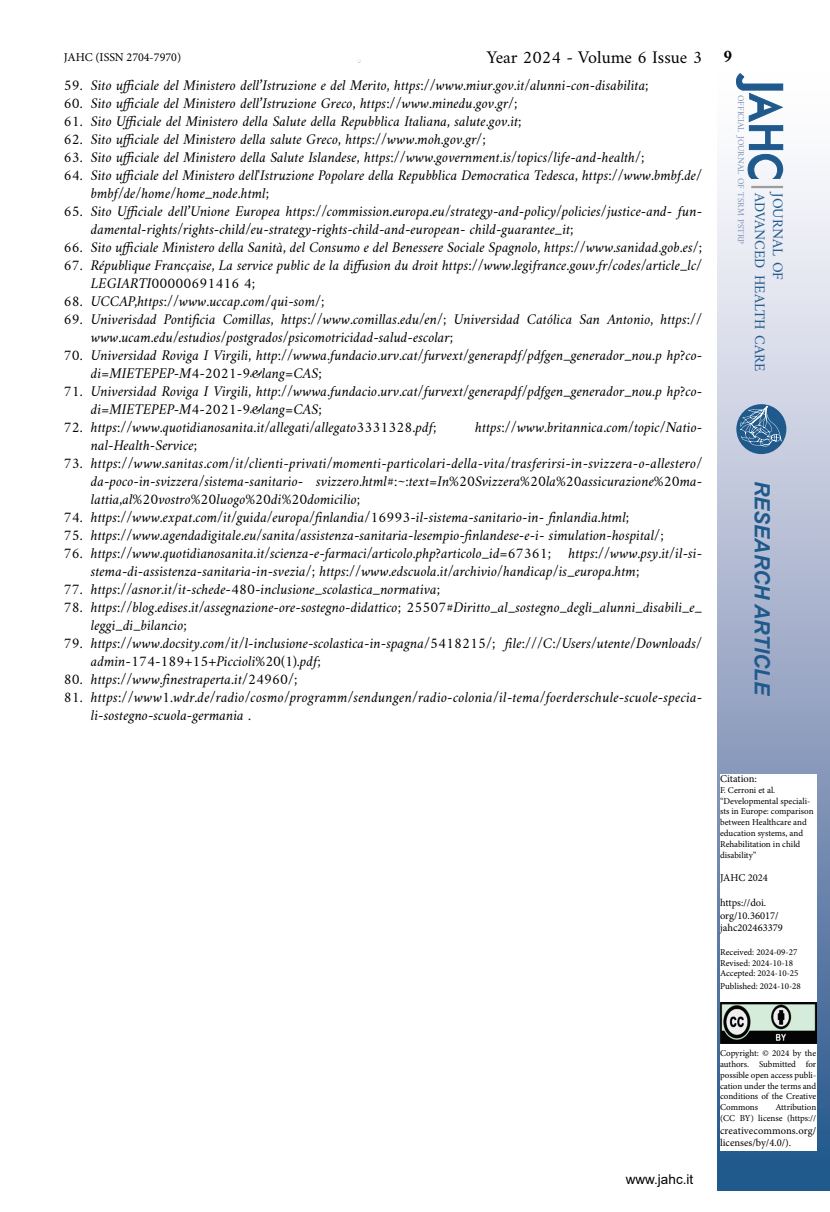
<style>
.page{position:relative;width:830px;height:1212px;background:#fff}
.page>*{position:absolute;margin:0;border:0;box-sizing:border-box;transform-origin:0 0}
.t1{font:italic 700 21px "Arial";letter-spacing:-.01em;color:#205a8c}
.t2{font:18px "Amiri";color:#000}
.t3{font:italic 15px/18px "Amiri";color:#000}
.t4{font:14.7px/18px "Amiri";color:#205a8c}
.t5{font:13.5px "Arial";color:#000}
.t6{font:12px "Minion Pro";color:#000}
.t7{font:10.5px/12.6px "Minion Pro";color:#000}
.t8{font:9px/10.8px "Minion Pro";color:#000}
.t9{font:8.85px "Amiri";color:#8093b7}
.s1{font-weight:700}
</style>
<div class="page">
<svg style="left:717px;top:83px;width:112px;height:1107px;background:#b5c0d5"></svg>
<div style="left:736px;top:404px;width:50px;height:50px;background:#205a8c;border-radius:50%"></div>
<svg style="left:739px;top:406px;width:42px;height:40px"></svg>
<svg style="left:734px;top:73px;width:49px;height:106px"></svg>
<hr style="left:750px;top:186px;width:32px;height:2px;background:#9d9d9c">
<div style="left:719px;top:774px;width:96px;height:229px;background:#fff"></div>
<div style="left:719px;top:1041px;width:96px;height:109px;background:#fff"></div>
<img style="left:719px;top:1003px;width:96px;height:40px">
<p class="t6" style="left:64px;top:49px;width:119px">JAHC (ISSN 2704-7970)</p>
<p class="t2" style="left:486px;top:46px;width:247px">Year 2024 - Volume 6 Issue 3 <span class="s1">9</span></p>
<p class="t3" style="left:64px;top:76px;width:586px">59. Sito ufficiale del Ministero dell’Istruzione e del Merito, https://www.miur.gov.it/alunni-con-disabilita;</p>
<p class="t3" style="left:64px;top:94px;width:455px">60. Sito ufficiale del Ministero dell’Istruzione Greco, https://www.minedu.gov.gr/;</p>
<p class="t3" style="left:64px;top:112px;width:459px">61. Sito Ufficiale del Ministero della Salute della Repubblica Italiana, salute.gov.it;</p>
<p class="t3" style="left:64px;top:130px;width:423px">62. Sito ufficiale del Ministero della salute Greco, https://www.moh.gov.gr/;</p>
<p class="t3" style="left:64px;top:148px;width:582px">63. Sito ufficiale del Ministero della Salute Islandese, https://www.government.is/topics/life-and-health/;</p>
<p class="t3" style="left:91px;top:166px;width:612px;text-indent:-27px">64. Sito ufficiale del Ministero dell'Istruzione Popolare della Repubblica Democratica Tedesca, https://www.bmbf.de/ bmbf/de/home/home_node.html;</p>
<p class="t3" style="left:91px;top:202px;width:612px;text-indent:-27px">65. Sito Ufficiale dell’Unione Europea https://commission.europa.eu/strategy-and-policy/policies/justice-and- fun&shy;damental-rights/rights-child/eu-strategy-rights-child-and-european- child-guarantee_it;</p>
<p class="t3" style="left:64px;top:238px;width:639px">66. Sito ufficiale Ministero della Sanità, del Consumo e del Benessere Sociale Spagnolo, https://www.sanidad.gob.es/;</p>
<p class="t3" style="left:91px;top:256px;width:612px;text-indent:-27px">67. République Francçaise, La service public de la diffusion du droit https://www.legifrance.gouv.fr/codes/article_lc/<br>LEGIARTI00000691416 4;</p>
<p class="t3" style="left:64px;top:292px;width:262px">68. UCCAP,https://www.uccap.com/qui-som/;</p>
<p class="t3" style="left:91px;top:310px;width:612px;text-indent:-27px">69. Univerisdad Pontificia Comillas, https://www.comillas.edu/en/; Universidad Católica San Antonio, https:// www.ucam.edu/estudios/postgrados/psicomotricidad-salud-escolar;</p>
<p class="t3" style="left:91px;top:346px;width:612px;text-indent:-27px">70. Universidad Roviga I Virgili, http://wwwa.fundacio.urv.cat/furvext/generapdf/pdfgen_generador_nou.p hp?co&shy;di=MIETEPEP-M4-2021-9&amp;lang=CAS;</p>
<p class="t3" style="left:91px;top:382px;width:612px;text-indent:-27px">71. Universidad Roviga I Virgili, http://wwwa.fundacio.urv.cat/furvext/generapdf/pdfgen_generador_nou.p hp?co&shy;di=MIETEPEP-M4-2021-9&amp;lang=CAS;</p>
<p class="t3" style="left:64px;top:418px;width:374px">72. https://www.quotidianosanita.it/allegati/allegato3331328.pdf;</p>
<p class="t3" style="left:475px;top:418px;width:228px">https://www.britannica.com/topic/Natio-</p>
<p class="t3" style="left:91px;top:436px;width:108px">nal-Health-Service;</p>
<p class="t3" style="left:91px;top:454px;width:612px;text-align:justify;text-indent:-27px">73. https://www.sanitas.com/it/clienti-privati/momenti-particolari-della-vita/trasferirsi-in-svizzera-o-allestero/ da-poco-in-svizzera/sistema-sanitario- svizzero.html#:~:text=In%20Svizzera%20la%20assicurazione%20ma&shy;lattia,al%20vostro%20luogo%20di%20domicilio;</p>
<p class="t3" style="left:64px;top:508px;width:566px">74. https://www.expat.com/it/guida/europa/finlandia/16993-il-sistema-sanitario-in- finlandia.html;</p>
<p class="t3" style="left:64px;top:526px;width:601px">75. https://www.agendadigitale.eu/sanita/assistenza-sanitaria-lesempio-finlandese-e-i- simulation-hospital/;</p>
<p class="t3" style="left:91px;top:544px;width:612px;text-indent:-27px">76. https://www.quotidianosanita.it/scienza-e-farmaci/articolo.php?articolo_id=67361; https://www.psy.it/il-si&shy;stema-di-assistenza-sanitaria-in-svezia/; https://www.edscuola.it/archivio/handicap/is_europa.htm;</p>
<p class="t3" style="left:64px;top:580px;width:378px">77. https://asnor.it/it-schede-480-inclusione_scolastica_normativa;</p>
<p class="t3" style="left:91px;top:598px;width:612px;text-indent:-27px">78. https://blog.edises.it/assegnazione-ore-sostegno-didattico; 25507#Diritto_al_sostegno_degli_alunni_disabili_e_ leggi_di_bilancio;</p>
<p class="t3" style="left:91px;top:634px;width:612px;text-indent:-27px">79. https://www.docsity.com/it/l-inclusione-scolastica-in-spagna/5418215/; file:///C:/Users/utente/Downloads/ admin-174-189+15+Piccioli%20(1).pdf;</p>
<p class="t3" style="left:64px;top:670px;width:235px">80. https://www.finestraperta.it/24960/;</p>
<p class="t3" style="left:91px;top:688px;width:612px;text-indent:-27px">81. https://www1.wdr.de/radio/cosmo/programm/sendungen/radio-colonia/il-tema/foerderschule-scuole-specia&shy;li-sostegno-scuola-germania .</p>
<p class="t9" style="left:745px;top:95px;width:151px;rotate:90deg">official journal of tsrm pstrp</p>
<p class="t4" style="left:786px;top:193px;width:179px;rotate:90deg">journal of<br>advanced health care</p>
<h1 class="t1" style="left:775px;top:481px;width:216px;rotate:90deg">RESEARCH ARTICLE</h1>
<p class="t7" style="left:719px;top:772px;width:38px">Citation:</p>
<p class="t8" style="left:719px;top:784px;width:95px">F. Cerroni et al. “Developmental speciali&shy;sts in Europe: comparison between Healthcare and education systems, and<br>Rehabilitation in child disability”</p>
<p class="t7" style="left:719px;top:871px;width:49px">JAHC 2024</p>
<p class="t7" style="left:719px;top:897px;width:64px">https://doi. org/10.36017/ jahc202463379</p>
<p class="t8" style="left:719px;top:946px;width:80px">Received: 2024-09-27<br>Revised: 2024-10-18<br>Accepted: 2024-10-25</p>
<p class="t8" style="left:719px;top:981px;width:82px">Published: 2024-10-28</p>
<p class="t5" style="left:625px;top:1170px;width:69px">www.jahc.it</p>
<p class="t8" style="left:719px;top:1048px;width:98px;text-align:justify">Copyright: © 2024 by the authors. Submitted for possible open access publi&shy;cation under the terms and conditions of the Creative Commons</p>
<p class="t8" style="left:719px;top:1102px;width:98px;text-align:right">Attribution<br>(CC BY) license (https://</p>
<p class="t7" style="left:719px;top:1124px;width:98px">creativecommons.org/ licenses/by/4.0/).</p>
</div>
